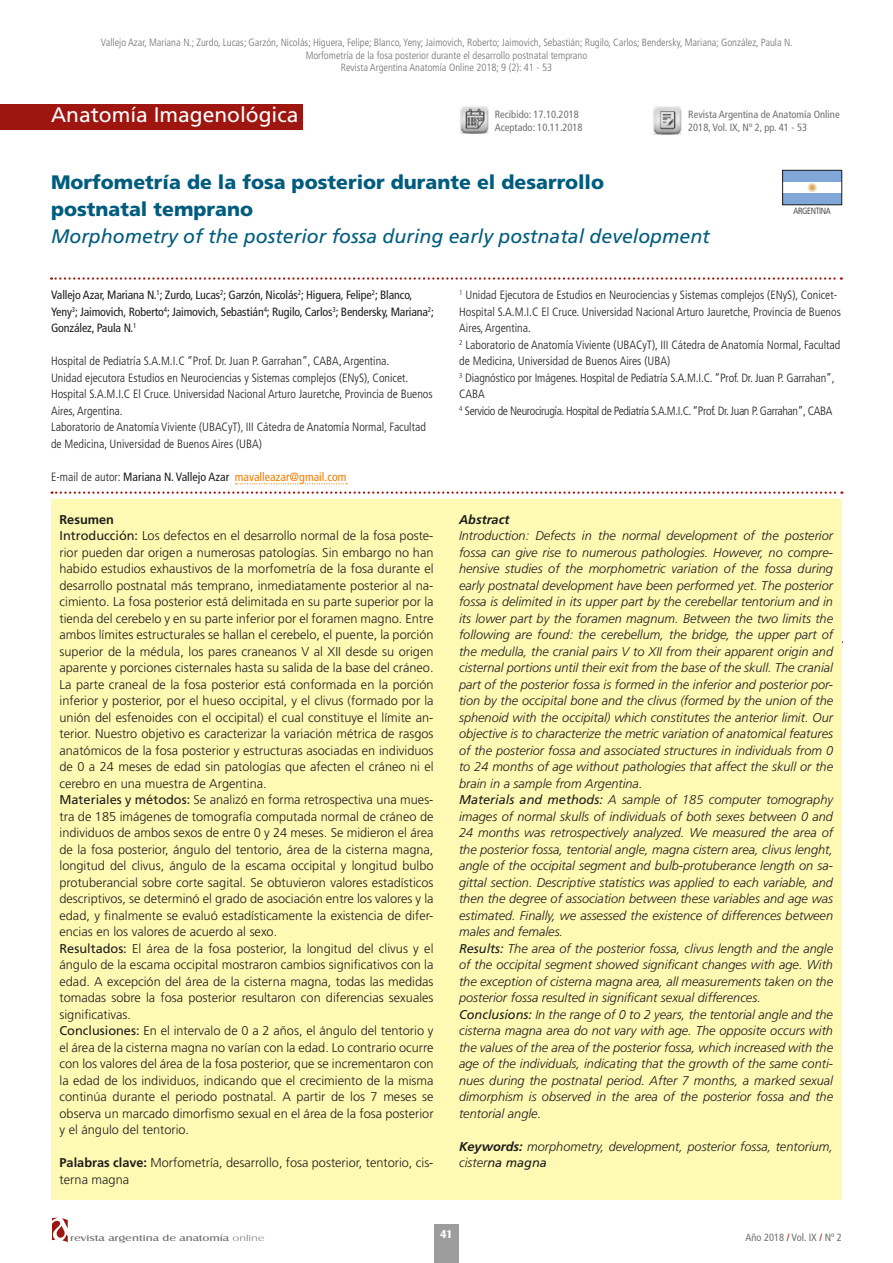
<style>
.page{position:relative;width:893px;height:1263px;background:#fff}
.page>*{position:absolute;margin:0;border:0;box-sizing:border-box;transform-origin:0 0}
.t1{font:21px "Frutiger LT Std";color:#fff}
.t2{font:900 19.5px/27px "Frutiger LT Std";color:#005c7e}
.t3{font:italic 19.5px "Frutiger LT Std";color:#005c7e}
.t4{font:300 12.75px/16.5px "Frutiger LT Std";color:#1d1d1b}
.t5{font:italic 300 12.75px/16.5px "Frutiger LT Std";color:#1d1d1b}
.t6{font:italic 700 12.75px "Frutiger LT Std";color:#1d1d1b}
.t7{font:300 condensed 12px/16.5px "Frutiger LT Std";color:#1d1d1b}
.t8{font:condensed 12px/16.5px "Frutiger LT Std";letter-spacing:-.01em;color:#1d1d1b}
.t9{font:condensed 12px "Frutiger LT Std";color:#ef7d00}
.t10{font:700 12px "Castle T";color:#fff}
.t11{font:300 condensed 10.5px/12.6px "Frutiger LT Std";color:#70706f;text-align:center}
.t12{font:condensed 10.5px/12.6px "Frutiger LT Std";color:#70706f}
.t13{font:9px "Castle T";color:#6f6f6e;scale:1.4 1}
.t14{font:300 condensed 9px "Frutiger LT Std";letter-spacing:-.04em;color:#1d1d1b}
.s1{font-weight:300;color:#1d1d1b}
.s2{color:#1d1d1b}
.s3{font-weight:700}
.s4{font-weight:400}
.s5{font-family:"Castle T Ligh"}
.s6{color:#9f1610}
</style>
<div class="page">
<svg style="left:52px;top:1218px;width:16px;height:24px"></svg>
<div style="left:434px;top:1224px;width:24px;height:39px;background:#9d9d9d"></div>
<div style="left:0;top:104px;width:303px;height:25px;background:#9f1610"></div>
<svg style="left:51px;top:277px;width:791px;height:3px"></svg>
<svg style="left:52px;top:491px;width:790px;height:3px"></svg>
<div style="left:51px;top:499px;width:791px;height:700px;background:#fffab3"></div>
<img style="left:460px;top:106px;width:29px;height:28px">
<img style="left:653px;top:106px;width:29px;height:29px">
<div style="left:783px;top:170px;width:59px;height:12px;background:#80a7d8"></div>
<div style="left:783px;top:193px;width:59px;height:12px;background:#80a7d8"></div>
<svg style="left:807px;top:183px;width:10px;height:9px"></svg>
<div style="left:782px;top:170px;width:60px;height:35px;border:1px solid #1d1d1b"></div>
<svg style="left:236px;top:483px;width:111px;height:1px"></svg>
<p class="t11" style="left:101px;top:36px;width:693px">Vallejo Azar, Mariana N.; Zurdo, Lucas; Garzón, Nicolás; Higuera, Felipe; Blanco, Yeny; Jaimovich, Roberto; Jaimovich, Sebastián; Rugilo, Carlos; Bendersky, Mariana; González, Paula N.<br>Morfometría de la fosa posterior durante el desarrollo postnatal temprano<br>Revista Argentina Anatomía Online 2018; 9 (2): 41 - 53</p>
<h1 class="t1" style="left:51px;top:102px;width:249px">Anatomía Imagenológica</h1>
<p class="t12" style="left:495px;top:109px;width:89px">Recibido: 17.10.2018<br>Aceptado: 10.11.2018</p>
<p class="t12" style="left:688px;top:109px;width:153px">Revista Argentina de Anatomía Online<br>2018, Vol. IX, Nº 2, pp. 41 - 53</p>
<h2 class="t2" style="left:51px;top:169px;width:555px">Morfometría de la fosa posterior durante el desarrollo postnatal temprano</h2>
<h2 class="t3" style="left:51px;top:225px;width:660px">Morphometry of the posterior fossa during early postnatal development</h2>
<p class="t14" style="left:793px;top:205px;width:39px">ARGENTINA</p>
<p class="t8" style="left:51px;top:287px;width:384px">Vallejo Azar, Mariana N.<sup>1</sup>; Zurdo, Lucas<sup>2</sup>; Garzón, Nicolás<sup>2</sup>; Higuera, Felipe<sup>2</sup>; Blanco,<br>Yeny<sup>3</sup>; Jaimovich, Roberto<sup>4</sup>; Jaimovich, Sebastián<sup>4</sup>; Rugilo, Carlos<sup>3</sup>; Bendersky, Mariana<sup>2</sup>;<br>González, Paula N.<sup>1</sup></p>
<p class="t7" style="left:51px;top:353px;width:383px">Hospital de Pediatría S.A.M.I.C “Prof. Dr. Juan P. Garrahan”, CABA, Argentina.<br>Unidad ejecutora Estudios en Neurociencias y Sistemas complejos (ENyS), Conicet.<br>Hospital S.A.M.I.C El Cruce. Universidad Nacional Arturo Jauretche, Provincia de Buenos Aires, Argentina.<br>Laboratorio de Anatomía Viviente (UBACyT), III Cátedra de Anatomía Normal, Facultad de Medicina, Universidad de Buenos Aires (UBA)</p>
<p class="t9" style="left:51px;top:470px;width:297px"><span class="s1">E-mail de autor:</span> <span class="s2">Mariana N. Vallejo Azar</span> mavalleazar@gmail.com</p>
<p class="t4" style="left:60px;top:511px;width:376px"><span class="s3">Resumen<br></span><span class="s4">Introducción:</span> Los defectos en el desarrollo normal de la fosa poste&shy;rior pueden dar origen a numerosas patologías. Sin embargo no han habido estudios exhaustivos de la morfometría de la fosa durante el desarrollo postnatal más temprano, inmediatamente posterior al na&shy;cimiento. La fosa posterior está delimitada en su parte superior por la tienda del cerebelo y en su parte inferior por el foramen magno. Entre ambos límites estructurales se hallan el cerebelo, el puente, la porción superior de la médula, los pares craneanos V al XII desde su origen aparente y porciones cisternales hasta su salida de la base del cráneo.<br>La parte craneal de la fosa posterior está conformada en la porción inferior y posterior, por el hueso occipital, y el clivus (formado por la unión del esfenoides con el occipital) el cual constituye el límite an&shy;terior. Nuestro objetivo es caracterizar la variación métrica de rasgos anatómicos de la fosa posterior y estructuras asociadas en individuos de 0 a 24 meses de edad sin patologías que afecten el cráneo ni el cerebro en una muestra de Argentina.<br><span class="s4">Materiales y métodos:</span> Se analizó en forma retrospectiva una mues&shy;tra de 185 imágenes de tomografía computada normal de cráneo de individuos de ambos sexos de entre 0 y 24 meses. Se midieron el área de la fosa posterior, ángulo del tentorio, área de la cisterna magna, longitud del clivus, ángulo de la escama occipital y longitud bulbo protuberancial sobre corte sagital. Se obtuvieron valores estadísticos descriptivos, se determinó el grado de asociación entre los valores y la edad, y finalmente se evaluó estadísticamente la existencia de difer&shy;encias en los valores de acuerdo al sexo.<br><span class="s4">Resultados:</span> El área de la fosa posterior, la longitud del clivus y el ángulo de la escama occipital mostraron cambios significativos con la edad. A excepción del área de la cisterna magna, todas las medidas tomadas sobre la fosa posterior resultaron con diferencias sexuales significativas.<br><span class="s4">Conclusiones:</span> En el intervalo de 0 a 2 años, el ángulo del tentorio y el área de la cisterna magna no varían con la edad. Lo contrario ocurre con los valores del área de la fosa posterior, que se incrementaron con la edad de los individuos, indicando que el crecimiento de la misma continúa durante el periodo postnatal. A partir de los 7 meses se observa un marcado dimorfismo sexual en el área de la fosa posterior y el ángulo del tentorio.</p>
<p class="t4" style="left:60px;top:1155px;width:375px"><span class="s3">Palabras clave:</span> Morfometría, desarrollo, fosa posterior, tentorio, cis&shy;terna magna</p>
<p class="t7" style="left:459px;top:287px;width:383px"><sup>1</sup> Unidad Ejecutora de Estudios en Neurociencias y Sistemas complejos (ENyS), Conicet-Hospital S.A.M.I.C El Cruce. Universidad Nacional Arturo Jauretche, Provincia de Buenos Aires, Argentina.<br><sup>2</sup> Laboratorio de Anatomía Viviente (UBACyT), III Cátedra de Anatomía Normal, Facultad de Medicina, Universidad de Buenos Aires (UBA)<br><sup>3</sup> Diagnóstico por Imágenes. Hospital de Pediatría S.A.M.I.C. “Prof. Dr. Juan P. Garrahan”, CABA<br><sup>4</sup> Servicio de Neurocirugía. Hospital de Pediatría S.A.M.I.C. “Prof. Dr. Juan P. Garrahan”, CABA</p>
<p class="t6" style="left:459px;top:512px;width:52px">Abstract</p>
<p class="t5" style="left:459px;top:528px;width:376px">Introduction: Defects in the normal development of the posterior fossa can give rise to numerous pathologies. However, no compre&shy;hensive studies of the morphometric variation of the fossa during early postnatal development have been performed yet. The posterior fossa is delimited in its upper part by the cerebellar tentorium and in its lower part by the foramen magnum. Between the two limits the following are found: the cerebellum, the bridge, the upper part of the medulla, the cranial pairs V to XII from their apparent origin and cisternal portions until their exit from the base of the skull. The cranial part of the posterior fossa is formed in the inferior and posterior por&shy;tion by the occipital bone and the clivus (formed by the union of the sphenoid with the occipital) which constitutes the anterior limit. Our objective is to characterize the metric variation of anatomical features of the posterior fossa and associated structures in individuals from 0 to 24 months of age without pathologies that affect the skull or the brain in a sample from Argentina.<br><span class="s4">Materials and methods:</span> A sample of 185 computer tomography images of normal skulls of individuals of both sexes between 0 and 24 months was retrospectively analyzed. We measured the area of the posterior fossa, tentorial angle, magna cistern area, clivus lenght, angle of the occipital segment and bulb-protuberance length on sa&shy;gittal section. Descriptive statistics was applied to each variable, and then the degree of association between these variables and age was estimated. Finally, we assessed the existence of differences between males and females.<br><span class="s4">Results:</span> The area of the posterior fossa, clivus length and the angle of the occipital segment showed significant changes with age. With the exception of cisterna magna area, all measurements taken on the posterior fossa resulted in significant sexual differences.<br><span class="s4">Conclusions:</span> In the range of 0 to 2 years, the tentorial angle and the cisterna magna area do not vary with age. The opposite occurs with the values of the area of the posterior fossa, which increased with the age of the individuals, indicating that the growth of the same conti&shy;nues during the postnatal period. After 7 months, a marked sexual dimorphism is observed in the area of the posterior fossa and the tentorial angle.</p>
<p class="t5" style="left:459px;top:1138px;width:375px"><span class="s3">Keywords:</span> morphometry, development, posterior fossa, tentorium, cister<span class="s4">na magna</span></p>
<p class="t13" style="left:70px;top:1234px;width:140px">revista argentina de anatomía <span class="s5">online</span></p>
<p class="t10" style="left:440px;top:1227px;width:14px">41</p>
<p class="t12" style="left:745px;top:1231px;width:98px">Año 2018 <span class="s6">/</span> Vol. IX <span class="s6">/</span> Nº 2</p>
</div>
